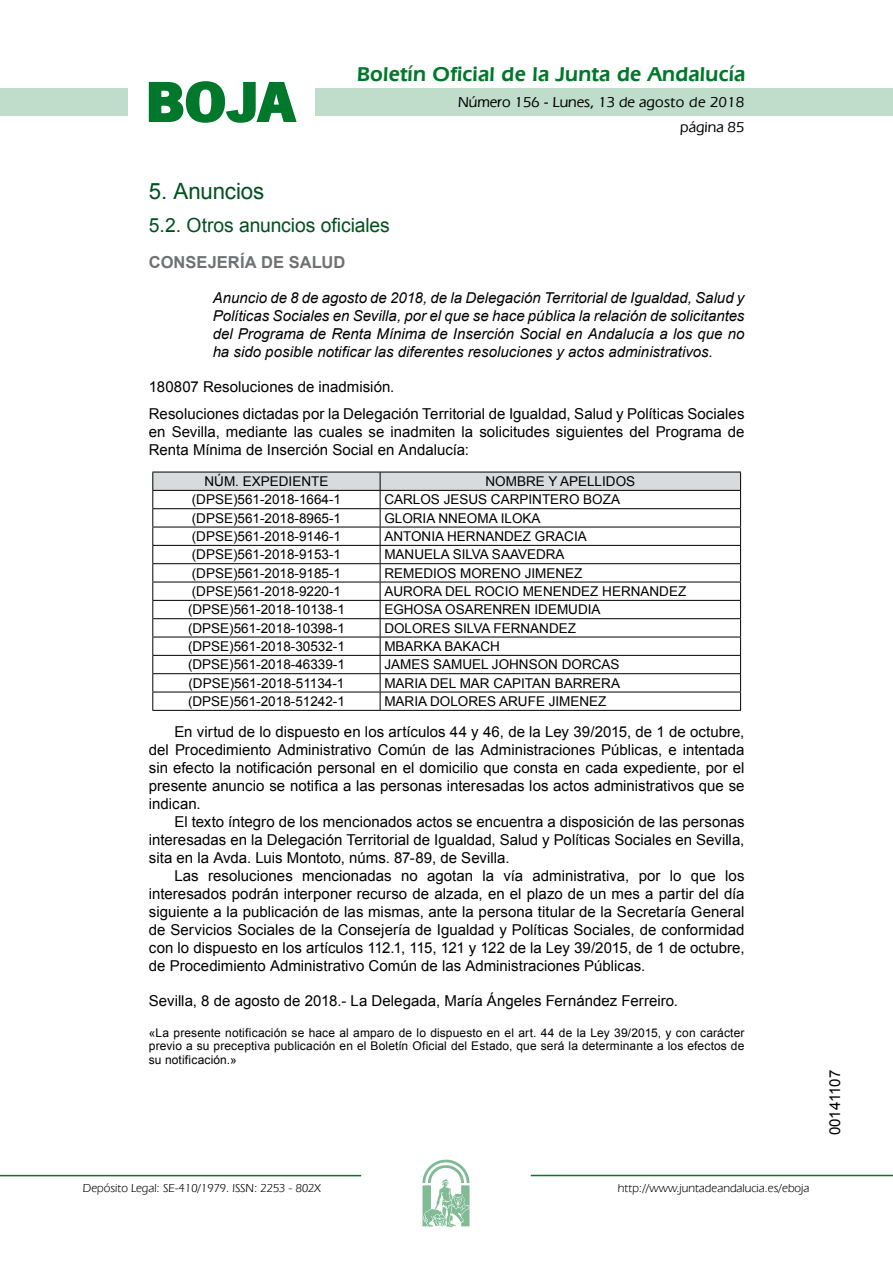
<style>
.page{position:relative;width:893px;height:1263px;background:#fff}
.page>*{position:absolute;margin:0;border:0;box-sizing:border-box;transform-origin:0 0}
.t1{font:700 57.75px "News Got T";color:#00782c;scale:1.14 1}
.t2{font:22.5px "Arial";letter-spacing:-.005em;color:#00501f}
.t3{font:600 21px "Eras IT Cby BT";letter-spacing:.01em;color:#00782c}
.t4{font:19.5px "Arial";letter-spacing:-.005em;color:#00501f}
.t5{font:700 16.5px "Arial";letter-spacing:.005em;color:#707173}
.t6{font:15px/18px "Arial";color:#000;text-align:justify}
.t7{font:italic 15px/18px "Arial";color:#000;text-align:justify}
.t8{font:500 15px/24.5px "Eras IT Cby BT";color:#000;text-align:right}
.t9{font:13.5px "Arial";color:#000}
.t10{font:12px/13.5px "Arial";letter-spacing:.01em;color:#000;text-align:justify}
.t11{font:12px "Eras IT Cby BT";color:#000}
</style>
<div class="page">
<div style="left:315px;top:88px;width:577px;height:28px;background:#bfddca"></div>
<div style="left:0;top:88px;width:128px;height:28px;background:#bfddca"></div>
<hr style="left:0;top:1175px;width:361px;height:1px;background:#00782c">
<svg style="left:422px;top:1159px;width:47px;height:68px"></svg>
<hr style="left:531px;top:1175px;width:361px;height:1px;background:#00782c">
<svg style="left:148px;top:81px;width:149px;height:42px"></svg>
<svg style="left:152px;top:472px;width:589px;height:238px"></svg>
<hr style="left:152px;top:710px;width:228px;height:1px;background:#000">
<hr style="left:380px;top:710px;width:361px;height:1px;background:#000">
<h1 class="t1" style="left:145px;top:68px;width:133px">BOJA</h1>
<h3 class="t3" style="left:357px;top:62px;width:390px">Boletín Oficial de la Junta de Andalucía</h3>
<p class="t8" style="left:458px;top:90px;width:288px">Número 156 - Lunes, 13 de agosto de 2018 página 85</p>
<h2 class="t2" style="left:149px;top:177px;width:117px">5. Anuncios</h2>
<h3 class="t4" style="left:149px;top:212px;width:242px">5.2. Otros anuncios oficiales</h3>
<p class="t5" style="left:149px;top:251px;width:198px">CONSEJERÍA DE SALUD</p>
<p class="t7" style="left:213px;top:289px;width:533px">Anuncio de 8 de agosto de 2018, de la Delegación Territorial de Igualdad, Salud y Políticas Sociales en Sevilla, por el que se hace pública la relación de solicitantes del Programa de Renta Mínima de Inserción Social en Andalucía a los que no ha sido posible notificar las diferentes resoluciones y actos administrativos.</p>
<p class="t6" style="left:149px;top:374px;width:597px;line-height:26.5px">180807 Resoluciones de inadmisión.<br>Resoluciones dictadas por la Delegación Territorial de Igualdad, Salud y Políticas Sociales</p>
<p class="t6" style="left:149px;top:423px;width:597px">en Sevilla, mediante las cuales se inadmiten la solicitudes siguientes del Programa de<br>Renta Mínima de Inserción Social en Andalucía:</p>
<p class="t9" style="left:204px;top:473px;width:125px">NÚM. EXPEDIENTE</p>
<p class="t9" style="left:485px;top:473px;width:151px">NOMBRE Y APELLIDOS</p>
<p class="t9" style="left:192px;top:491px;width:151px">(DPSE)561-2018-1664-1</p>
<p class="t9" style="left:384px;top:491px;width:237px">CARLOS JESUS CARPINTERO BOZA</p>
<p class="t9" style="left:192px;top:509px;width:151px">(DPSE)561-2018-8965-1</p>
<p class="t9" style="left:384px;top:509px;width:158px">GLORIA NNEOMA ILOKA</p>
<p class="t9" style="left:192px;top:528px;width:151px">(DPSE)561-2018-9146-1</p>
<p class="t9" style="left:384px;top:528px;width:204px">ANTONIA HERNANDEZ GRACIA</p>
<p class="t9" style="left:192px;top:546px;width:151px">(DPSE)561-2018-9153-1</p>
<p class="t9" style="left:384px;top:546px;width:182px">MANUELA SILVA SAAVEDRA</p>
<p class="t9" style="left:192px;top:564px;width:151px">(DPSE)561-2018-9185-1</p>
<p class="t9" style="left:384px;top:564px;width:200px">REMEDIOS MORENO JIMENEZ</p>
<p class="t9" style="left:192px;top:583px;width:151px">(DPSE)561-2018-9220-1</p>
<p class="t9" style="left:384px;top:583px;width:303px">AURORA DEL ROCIO MENENDEZ HERNANDEZ</p>
<p class="t9" style="left:188px;top:601px;width:158px">(DPSE)561-2018-10138-1</p>
<p class="t9" style="left:384px;top:601px;width:218px">EGHOSA OSARENREN IDEMUDIA</p>
<p class="t9" style="left:188px;top:619px;width:158px">(DPSE)561-2018-10398-1</p>
<p class="t9" style="left:384px;top:619px;width:193px">DOLORES SILVA FERNANDEZ</p>
<p class="t9" style="left:188px;top:638px;width:158px">(DPSE)561-2018-30532-1</p>
<p class="t9" style="left:384px;top:638px;width:117px">MBARKA BAKACH</p>
<p class="t9" style="left:188px;top:656px;width:158px">(DPSE)561-2018-46339-1</p>
<p class="t9" style="left:384px;top:656px;width:237px">JAMES SAMUEL JOHNSON DORCAS</p>
<p class="t9" style="left:188px;top:674px;width:157px">(DPSE)561-2018-51134-1</p>
<p class="t9" style="left:384px;top:674px;width:237px">MARIA DEL MAR CAPITAN BARRERA</p>
<p class="t9" style="left:188px;top:693px;width:158px">(DPSE)561-2018-51242-1</p>
<p class="t9" style="left:384px;top:693px;width:224px">MARIA DOLORES ARUFE JIMENEZ</p>
<p class="t6" style="left:149px;top:723px;width:597px;text-indent:26px">En virtud de lo dispuesto en los artículos 44 y 46, de la Ley 39/2015, de 1 de octubre, del Procedimiento Administrativo Común de las Administraciones Públicas, e intentada sin efecto la notificación personal en el domicilio que consta en cada expediente, por el presente anuncio se notifica a las personas interesadas los actos administrativos que se indican.</p>
<p class="t6" style="left:149px;top:813px;width:597px;text-indent:26px">El texto íntegro de los mencionados actos se encuentra a disposición de las personas interesadas en la Delegación Territorial de Igualdad, Salud y Políticas Sociales en Sevilla, sita en la Avda. Luis Montoto, núms. 87-89, de Sevilla.</p>
<p class="t6" style="left:149px;top:867px;width:597px;text-indent:26px">Las resoluciones mencionadas no agotan la vía administrativa, por lo que los interesados podrán interponer recurso de alzada, en el plazo de un mes a partir del día siguiente a la publicación de las mismas, ante la persona titular de la Secretaría General de Servicios Sociales de la Consejería de Igualdad y Políticas Sociales, de conformidad con lo dispuesto en los artículos 112.1, 115, 121 y 122 de la Ley 39/2015, de 1 de octubre, de Procedimiento Administrativo Común de las Administraciones Públicas.</p>
<p class="t6" style="left:149px;top:992px;width:530px">Sevilla, 8 de agosto de 2018.- La Delegada, María Ángeles Fernández Ferreiro.</p>
<p class="t10" style="left:149px;top:1026px;width:597px">«La presente notificación se hace al amparo de lo dispuesto en el art. 44 de la Ley 39/2015, y con carácter previo a su preceptiva publicación en el Boletín Oficial del Estado, que será la determinante a los efectos de su notificación.»</p>
<p class="t11" style="left:83px;top:1181px;width:239px">Depósito Legal: SE-410/1979. ISSN: 2253 - 802X</p>
<p class="t11" style="left:618px;top:1181px;width:193px">http://www.juntadeandalucia.es/eboja</p>
<p class="t6" style="left:826px;top:1135px;width:67px;rotate:-90deg">00141107</p>
</div>
